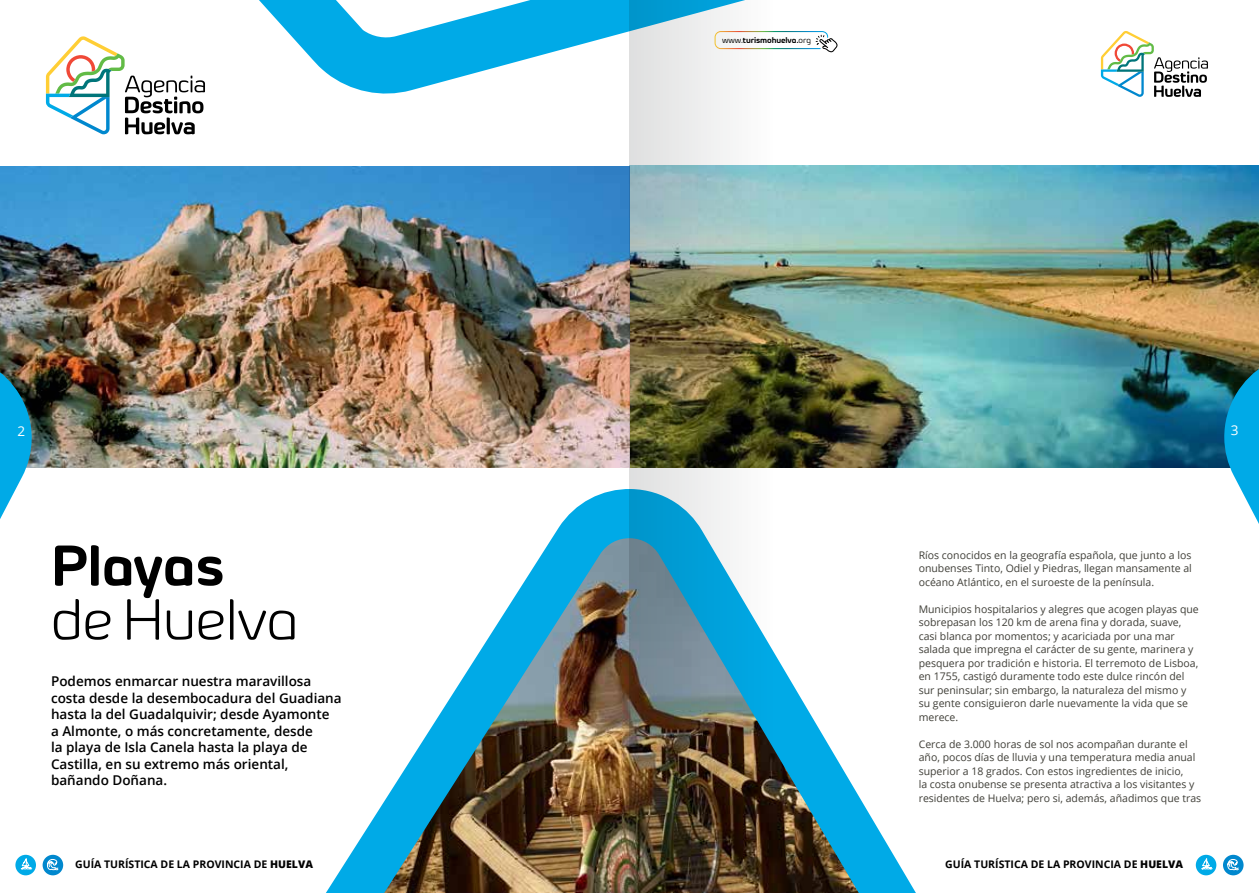
<style>
.page{position:relative;width:1259px;height:893px;background:#fff}
.page>*{position:absolute;margin:0;border:0;box-sizing:border-box;transform-origin:0 0}
.t1{font:300 57px "Byom";letter-spacing:-.01em;color:#000}
.t2{font:700 57px "Byom";letter-spacing:-.01em;color:#000}
.t3{font:600 13.5px/16.5px "Open Sans";color:#000}
.t4{font:13.5px "Open Sans";color:#fff}
.t5{font:10.5px/13.5px "Open Sans";color:#3f3e37}
.t6{font:700 10.5px "Open Sans";color:#000}
.t7{font:700 8.4px "Byom";letter-spacing:-.01em;color:#000}
.s1{font-weight:400}
.s2{font-weight:800}
</style>
<div class="page">
<img style="left:0;top:166px;width:1259px;height:302px">
<img style="left:326px;top:489px;width:590px;height:404px">
<svg style="left:259px;top:0;width:370px;height:94px;fill:#00aae7"></svg>
<svg style="left:46px;top:36px;width:159px;height:98px"></svg>
<svg style="left:1101px;top:31px;width:107px;height:66px"></svg>
<svg style="left:1195px;top:855px;width:21px;height:20px"></svg>
<svg style="left:1201px;top:857px;width:11px;height:12px"></svg>
<div style="left:1223px;top:855px;width:20px;height:20px;background:#0088ce;border-radius:50%"></div>
<svg style="left:1227px;top:859px;width:12px;height:11px"></svg>
<div style="left:15px;top:855px;width:21px;height:20px;background:#00aae7;border-radius:50%"></div>
<svg style="left:21px;top:858px;width:11px;height:11px"></svg>
<div style="left:43px;top:855px;width:20px;height:20px;background:#0088ce;border-radius:50%"></div>
<svg style="left:47px;top:859px;width:12px;height:11px"></svg>
<img style="left:0;top:349px;width:32px;height:170px">
<svg style="left:1224px;top:348px;width:35px;height:176px"></svg>
<img style="left:629px;top:0;width:227px;height:893px">
<p class="t7" style="left:722px;top:35px;width:91px"><span class="s1">www.</span>turismohuelva.<span class="s1">org</span></p>
<p class="t4" style="left:18px;top:422px;width:9px">2</p>
<p class="t4" style="left:1230px;top:421px;width:9px">3</p>
<h1 class="t2" style="left:51px;top:531px;width:175px">Playas</h1>
<h1 class="t1" style="left:51px;top:587px;width:249px">de Huelva</h1>
<p class="t3" style="left:51px;top:673px;width:292px">Podemos enmarcar nuestra maravillosa costa desde la desembocadura del Guadiana hasta la del Guadalquivir; desde Ayamonte<br>a Almonte, o más concretamente, desde<br>la playa de Isla Canela hasta la playa de Castilla, en su extremo más oriental, bañando Doñana.</p>
<p class="t5" style="left:918px;top:548px;width:275px;text-align:justify">Ríos conocidos en la geografía española, que junto a los onubenses Tinto, Odiel y Piedras, llegan mansamente al océano Atlántico, en el suroeste de la península.</p>
<p class="t5" style="left:918px;top:602px;width:281px">Municipios hospitalarios y alegres que acogen playas que sobrepasan los 120 km de arena fina y dorada, suave, casi blanca por momentos; y acariciada por una mar salada que impregna el carácter de su gente, marinera y pesquera por tradición e historia. El terremoto de Lisboa, en 1755, castigó duramente todo este dulce rincón del sur peninsular; sin embargo, la naturaleza del mismo y su gente consiguieron darle nuevamente la vida que se merece.</p>
<p class="t5" style="left:918px;top:737px;width:284px">Cerca de 3.000 horas de sol nos acompañan durante el año, pocos días de lluvia y una temperatura media anual superior a 18 grados. Con estos ingredientes de inicio,<br>la costa onubense se presenta atractiva a los visitantes y residentes de Huelva; pero si, además, añadimos que tras</p>
<p class="t6" style="left:75px;top:857px;width:239px">GUÍA TURÍSTICA DE LA PROVINCIA DE <span class="s2">HUELVA</span></p>
<p class="t6" style="left:945px;top:857px;width:239px">GUÍA TURÍSTICA DE LA PROVINCIA DE <span class="s2">HUELVA</span></p>
</div>
